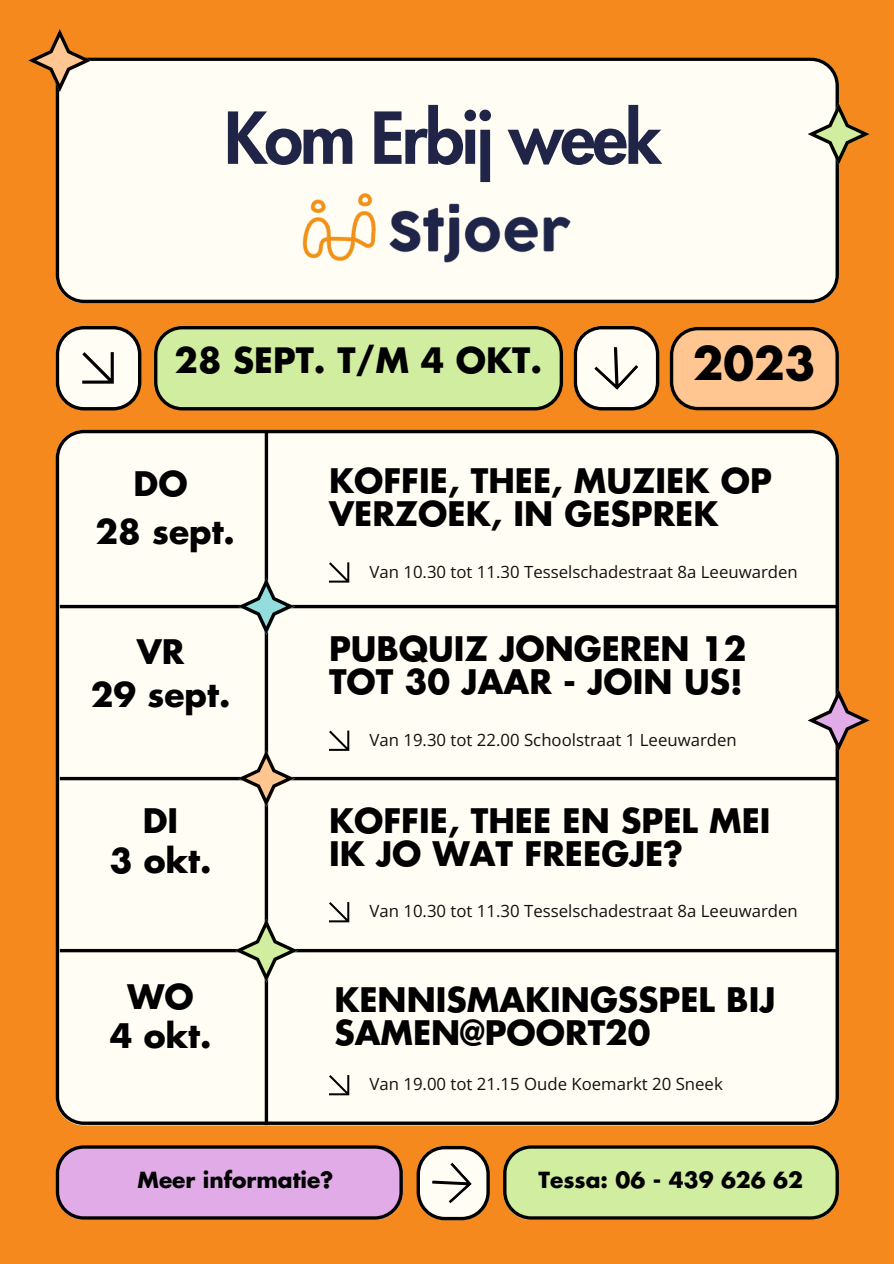
<style>
.page{position:relative;width:894px;height:1264px;background:#fff}
.page>*{position:absolute;margin:0;border:0;box-sizing:border-box;transform-origin:0 0}
.t1{font:800 69.45px "Futura LT Pro";letter-spacing:-.04em;color:#202548}
.t2{font:700 44.7px "Futura LT Pro";color:#000}
.t3{font:700 34.2px "Futura LT Pro";color:#000}
.t4{font:700 33px/32.7px "Futura LT Pro";color:#000}
.t5{font:700 21.75px "Futura LT Pro";color:#000}
.t6{font:16.8px "Open Sans";color:#000}
</style>
<div class="page">
<div style="left:0;top:0;width:893px;height:1263px;background:#f6891e"></div>
<div style="left:56px;top:58px;width:782px;height:245px;background:#fffdf4"></div>
<svg style="left:669px;top:327px;width:169px;height:83px"></svg>
<svg style="left:154px;top:326px;width:409px;height:84px"></svg>
<svg style="left:56px;top:1145px;width:347px;height:74px"></svg>
<svg style="left:503px;top:1145px;width:335px;height:74px"></svg>
<div style="left:56px;top:430px;width:782px;height:694px;background:#fffdf4"></div>
<hr style="left:60px;top:605px;width:778px;height:3px;background:#000">
<hr style="left:60px;top:777px;width:778px;height:3px;background:#000">
<svg style="left:60px;top:948px;width:778px;height:4px;fill:#000"></svg>
<hr style="left:265px;top:430px;width:3px;height:695px;background:#000">
<svg style="left:28px;top:29px;width:63px;height:63px"></svg>
<svg style="left:807px;top:103px;width:62px;height:62px"></svg>
<svg style="left:807px;top:689px;width:62px;height:62px"></svg>
<svg style="left:235px;top:919px;width:63px;height:63px"></svg>
<svg style="left:238px;top:750px;width:57px;height:57px"></svg>
<svg style="left:238px;top:578px;width:57px;height:57px"></svg>
<svg style="left:56px;top:326px;width:85px;height:84px"></svg>
<svg style="left:329px;top:562px;width:20px;height:20px"></svg>
<svg style="left:329px;top:730px;width:20px;height:20px"></svg>
<svg style="left:329px;top:902px;width:20px;height:20px"></svg>
<svg style="left:329px;top:1075px;width:20px;height:20px"></svg>
<svg style="left:416px;top:1145px;width:73px;height:75px"></svg>
<svg style="left:573px;top:326px;width:86px;height:84px"></svg>
<img style="left:279px;top:176px;width:314px;height:101px">
<p class="t1" style="left:224px;top:106px;width:439px">Kom Erbij week</p>
<p class="t3" style="left:174px;top:344px;width:369px">28 SEPT. T/M 4 OKT.</p>
<p class="t2" style="left:692px;top:343px;width:124px">2023</p>
<p class="t4" style="left:133px;top:468px;width:56px">DO</p>
<p class="t4" style="left:95px;top:517px;width:141px">28 sept.</p>
<p class="t4" style="left:137px;top:637px;width:49px">VR</p>
<p class="t4" style="left:91px;top:679px;width:141px">29 sept.</p>
<p class="t4" style="left:143px;top:805px;width:37px">DI</p>
<p class="t4" style="left:110px;top:845px;width:103px">3 okt.</p>
<p class="t4" style="left:127px;top:981px;width:68px">WO</p>
<p class="t4" style="left:110px;top:1021px;width:103px">4 okt.</p>
<p class="t4" style="left:329px;top:466px;width:444px">KOFFIE, THEE, MUZIEK OP<br>VERZOEK, IN GESPREK</p>
<p class="t6" style="left:369px;top:559px;width:430px">Van 10.30 tot 11.30 Tesselschadestraat 8a Leeuwarden</p>
<p class="t4" style="left:329px;top:634px;width:419px">PUBQUIZ JONGEREN 12<br>TOT 30 JAAR - JOIN US!</p>
<p class="t6" style="left:369px;top:728px;width:369px">Van 19.30 tot 22.00 Schoolstraat 1 Leeuwarden</p>
<p class="t4" style="left:329px;top:805px;width:443px">KOFFIE, THEE EN SPEL MEI<br>IK JO WAT FREEGJE?</p>
<p class="t6" style="left:369px;top:899px;width:430px">Van 10.30 tot 11.30 Tesselschadestraat 8a Leeuwarden</p>
<p class="t4" style="left:334px;top:985px;width:442px">KENNISMAKINGSSPEL BIJ<br>SAMEN@POORT20</p>
<p class="t6" style="left:369px;top:1072px;width:355px">Van 19.00 tot 21.15 Oude Koemarkt 20 Sneek</p>
<p class="t5" style="left:138px;top:1169px;width:197px">Meer informatie?</p>
<p class="t5" style="left:538px;top:1169px;width:266px">Tessa: 06 - 439 626 62</p>
</div>
